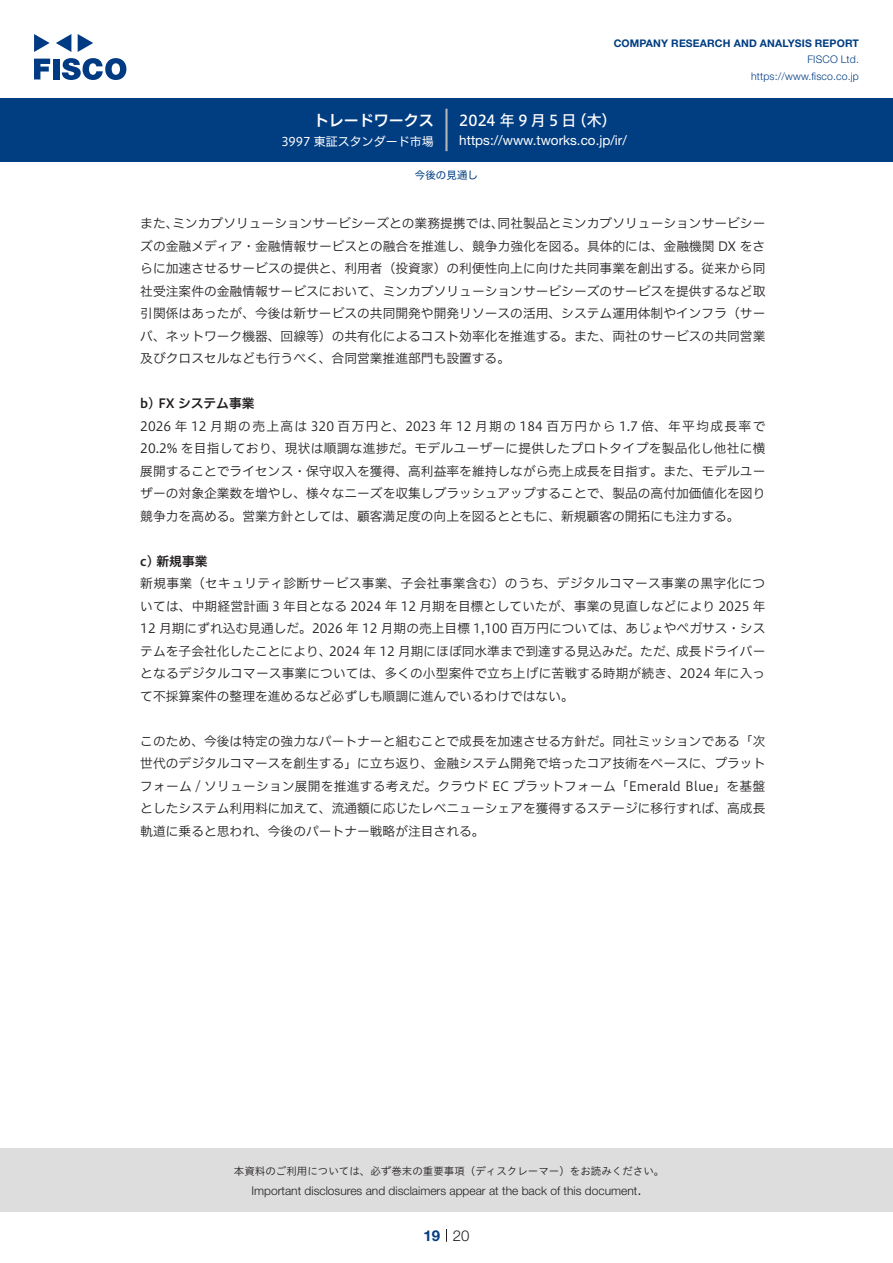
<style>
.page{position:relative;width:893px;height:1263px;background:#fff}
.page>*{position:absolute;margin:0;border:0;box-sizing:border-box;transform-origin:0 0}
.t1{font:15px "Hiragino UD Sans F Std N W5";letter-spacing:.215em;color:#fff}
.t2{font:15px "Hiragino UD Sans F Std N W6";color:#fff}
.t3{font:300 15px "Helvetica Neue LT Std";color:#231f20}
.t4{font:700 15px "Helvetica Neue LT Std";color:#003d81}
.t5{font:13.5px "Helvetica Neue LT Std";color:#fff}
.本文3mm{font:12.75px/22.5px "Hiragino UD Sans F Std N W3";color:#231f20}
.小タイトル3mm{font:12.75px "Hiragino UD Sans F Std N W6";color:#231f20}
.t6{font:300 12px "Helvetica Neue LT Std";color:#231f20}
.t7{font:12px "Hiragino UD Sans F Std N W4";color:#fff}
.t8{font:10.5px "Hiragino UD Sans Std W3";color:#231f20}
.t9{font:700 10.5px "Helvetica Neue LT Std";letter-spacing:.015em;color:#003d81}
.t10{font:300 10.5px/16.5px "Helvetica Neue LT Std";letter-spacing:.015em;color:#003d81;text-align:right}
.ヘッダー{font:10.5px "Hiragino UD Sans F Std N W4";color:#003d81}
</style>
<div class="page">
<div style="left:0;top:1148px;width:893px;height:64px;background:#ddd"></div>
<svg style="left:34px;top:59px;width:16px;height:20px"></svg>
<div style="left:53px;top:59px;width:6px;height:20px;background:#003a83"></div>
<svg style="left:62px;top:58px;width:64px;height:22px"></svg>
<svg style="left:34px;top:34px;width:16px;height:18px"></svg>
<svg style="left:78px;top:34px;width:15px;height:18px"></svg>
<svg style="left:56px;top:34px;width:15px;height:18px"></svg>
<div style="left:0;top:98px;width:893px;height:64px;background:#003d81"></div>
<hr style="left:445px;top:109px;width:3px;height:42px;background:#b5b5b6">
<svg style="left:446px;top:1229px;width:1px;height:13px"></svg>
<p class="t2" style="left:314px;top:109px;width:122px">トレードワークス</p>
<p class="t7" style="left:281px;top:132px;width:154px">3997 東証スタンダード市場</p>
<p class="t9" style="left:614px;top:37px;width:247px">COMPANY RESEARCH AND ANALYSIS REPORT</p>
<p class="t10" style="left:751px;top:51px;width:109px">FISCO Ltd. https://www.fisco.co j p.</p>
<p class="t1" style="left:459px;top:109px;width:119px">2024年9月5日</p>
<p class="t1" style="left:572px;top:109px;width:46px">（木(</p>
<p class="t5" style="left:459px;top:132px;width:169px">https://www.tworks. c o j p. /i r/</p>
<p class="ヘッダー" style="left:415px;top:167px;width:64px">今後の見通し</p>
<p class="本文3mm" style="left:172px;top:211px;width:333px">ミンカブソリューションサービシーズとの業務提携では、</p>
<p class="本文3mm" style="left:498px;top:211px;width:269px">同社製品とミンカブソリューションサービシー</p>
<p class="本文3mm" style="left:140px;top:211px;width:627px">また、<br>ズの金融メディア・金融情報サービスとの融合を推進し、競争力強化を図る。具体的には、金融機関 DX をさらに加速させるサービスの提供と、利用者（投資家）の利便性向上に向けた共同事業を創出する。従来から同社受注案件の金融情報サービスにおいて、ミンカブソリューションサービシーズのサービスを提供するなど取引関係はあったが、今後は新サービスの共同開発や開発リソースの活用、システム運用体制やインフラ（サーバ、ネットワーク機器、回線等）の共有化によるコスト効率化を推進する。また、両社のサービスの共同営業及びクロスセルなども行うべく、合同営業推進部門も設置する。</p>
<p class="小タイトル3mm" style="left:140px;top:394px;width:116px">b) FX システム事業</p>
<p class="本文3mm" style="left:140px;top:414px;width:627px;text-align:justify">2026 年 12 月期の売上高は 320 百万円と、2023 年 12 月期の 184 百万円から 1.7 倍、年平均成長率で20.2% を目指しており、現状は順調な進捗だ。モデルユーザーに提供したプロトタイプを製品化し他社に横展開することでライセンス・保守収入を獲得、高利益率を維持しながら売上成長を目指す。また、モデルユーザーの対象企業数を増やし、様々なニーズを収集しブラッシュアップすることで、製品の高付加価値化を図り競争力を高める。営業方針としては、顧客満足度の向上を図るとともに、新規顧客の開拓にも注力する。</p>
<p class="小タイトル3mm" style="left:140px;top:551px;width:69px">c) 新規事業</p>
<p class="本文3mm" style="left:140px;top:571px;width:627px;text-align:right">新規事業（セキュリティ診断サービス事業、子会社事業含む）のうち、デジタルコマース事業の黒字化については、中期経営計画 3 年目となる 2024 年 12 月期を目標としていたが、事業の見直しなどにより 2025 年12 月期にずれ込む見通しだ。2026 年 12 月期の売上目標 1,100 百万円については、あじょやペガサス・シス成長ドライバー</p>
<p class="本文3mm" style="left:329px;top:639px;width:351px">2024 年 12 月期にほぼ同水準まで到達する見込みだ。ただ、</p>
<p class="本文3mm" style="left:140px;top:639px;width:627px">テムを子会社化したことにより、<br>となるデジタルコマース事業については、多くの小型案件で立ち上げに苦戦する時期が続き、2024 年に入って不採算案件の整理を進めるなど必ずしも順調に進んでいるわけではない。</p>
<p class="本文3mm" style="left:140px;top:729px;width:627px;text-align:justify">このため、今後は特定の強力なパートナーと組むことで成長を加速させる方針だ。同社ミッションである「次世代のデジタルコマースを創生する」に立ち返り、金融システム開発で培ったコア技術をベースに、プラットフォーム / ソリューション展開を推進する考えだ。クラウド EC プラットフォーム「Emerald Blue」を基盤としたシステム利用料に加えて、流通額に応じたレベニューシェアを獲得するステージに移行すれば、高成長軌道に乗ると思われ、今後のパートナー戦略が注目される。</p>
<p class="t8" style="left:234px;top:1163px;width:432px">本資料のご利用については、必ず巻末の重要事項（ディスクレーマー）をお読みください。</p>
<p class="t3" style="left:637px;top:1180px;width:6px">.</p>
<p class="t6" style="left:251px;top:1183px;width:387px">Important disclosures and disclaimers appear at the back of this document</p>
<p class="t4" style="left:423px;top:1226px;width:18px">19</p>
<p class="t3" style="left:453px;top:1226px;width:18px">20</p>
</div>
